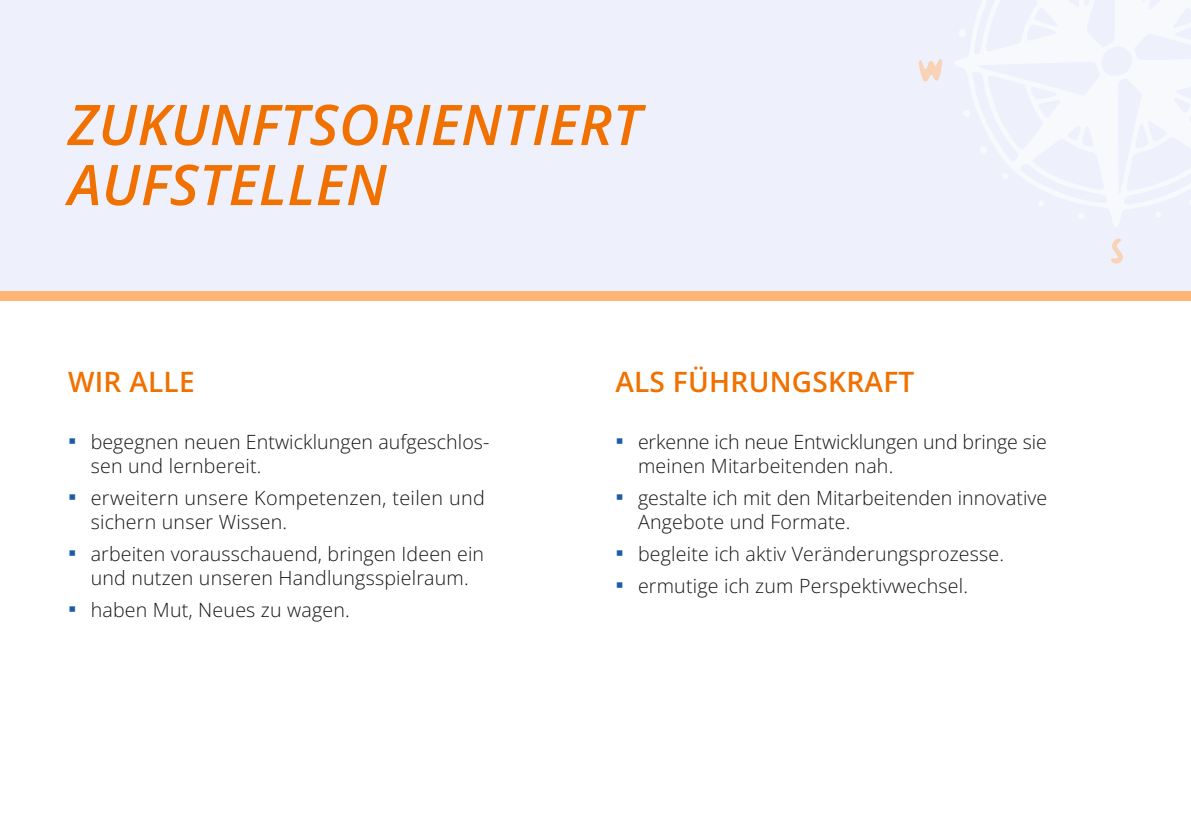
<style>
.page{position:relative;width:1191px;height:840px;background:#fff}
.page>*{position:absolute;margin:0;border:0;box-sizing:border-box;transform-origin:0 0}
.t1{font:italic 600 56px/60px "Open Sans";letter-spacing:.01em;color:#f07100}
.t2{font:600 28px "Open Sans";letter-spacing:.01em;color:#f07100}
.t3{font:300 19.6px/24px "Open Sans";letter-spacing:.01em;color:#151616}
.s1{font-family:"Arial";font-weight:400;font-size:24px;color:#1e5aa7}
</style>
<div class="page">
<div style="left:0;top:0;width:1191px;height:300px;background:#eef1fc"></div>
<svg style="left:918px;top:59px;width:24px;height:22px"></svg>
<svg style="left:1111px;top:238px;width:12px;height:25px"></svg>
<div style="left:979px;top:146px;width:8px;height:7px;background:#f8f9fd;border-radius:50%"></div>
<div style="left:893px;top:291px;width:298px;height:9px;background:#ffb576"></div>
<div style="left:595px;top:291px;width:298px;height:9px;background:#ffb576"></div>
<div style="left:298px;top:291px;width:297px;height:9px;background:#ffb576"></div>
<div style="left:0;top:291px;width:298px;height:9px;background:#ffb576"></div>
<h1 class="t1" style="left:68px;top:93px;width:575px">ZUKUNFTSORIENTIERT<br>AUFSTELLEN</h1>
<h2 class="t2" style="left:68px;top:362px;width:128px">WIR ALLE</h2>
<h2 class="t2" style="left:615px;top:362px;width:300px">ALS FÜHRUNGSKRAFT</h2>
<p class="t3" style="left:91px;top:429px;width:400px;text-indent:-23px"><span class="s1">▪</span> begegnen neuen Entwicklungen aufgeschlos&shy;sen und lernbereit.</p>
<p class="t3" style="left:91px;top:485px;width:396px;text-indent:-23px"><span class="s1">▪</span> erweitern unsere Kompetenzen, teilen und sichern unser Wissen.</p>
<p class="t3" style="left:68px;top:541px;width:417px;text-align:center"><span class="s1">▪</span> arbeiten vorausschauend, bringen Ideen ein und nutzen unseren Handlungsspielraum.</p>
<p class="t3" style="left:68px;top:597px;width:283px"><span class="s1">▪</span> haben Mut, Neues zu wagen.</p>
<p class="t3" style="left:638px;top:429px;width:410px;text-indent:-23px"><span class="s1">▪</span> erkenne ich neue Entwicklungen und bringe sie meinen Mitarbeitenden nah.</p>
<p class="t3" style="left:638px;top:485px;width:411px;text-indent:-23px"><span class="s1">▪</span> gestalte ich mit den Mitarbeitenden innovative<br>Angebote und Formate.</p>
<p class="t3" style="left:615px;top:541px;width:390px"><span class="s1">▪</span> begleite ich aktiv Veränderungsprozesse.</p>
<p class="t3" style="left:615px;top:573px;width:354px"><span class="s1">▪</span> ermutige ich zum Perspektivwechsel.</p>
</div>
